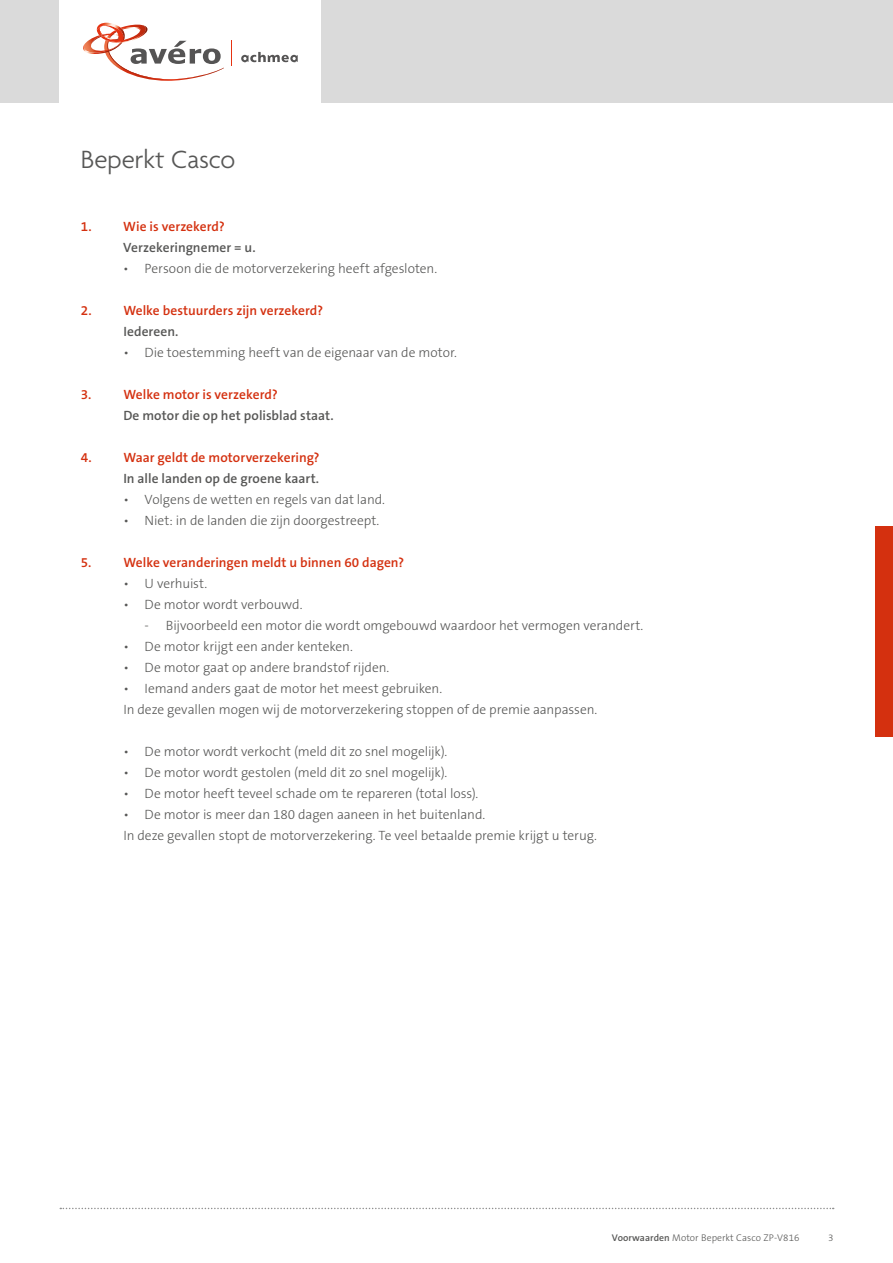
<style>
.page{position:relative;width:893px;height:1263px;background:#fff}
.page>*{position:absolute;margin:0;border:0;box-sizing:border-box;transform-origin:0 0}
.t1{font:300 27px "Agenda";color:#575756}
.t2{font:300 13.5px/21px "The Sans B3";color:#575756}
.t3{font:600 13.5px "The Sans B6";color:#d4300f}
.t4{font:600 13.5px "The Sans B6";letter-spacing:.005em;color:#575756}
.t5{font:300 9.75px "The Sans B3";letter-spacing:.005em;color:#575756}
.s1{font-family:"The Sans B6";font-weight:600}
</style>
<div class="page">
<div style="left:0;top:0;width:893px;height:103px;background:#dadada"></div>
<div style="left:60px;top:0;width:261px;height:103px;background:#fff"></div>
<svg style="left:241px;top:52px;width:57px;height:10px"></svg>
<svg style="left:83px;top:22px;width:141px;height:59px"></svg>
<svg style="left:231px;top:41px;width:1px;height:25px"></svg>
<svg style="left:60px;top:1208px;width:774px;height:1px"></svg>
<div style="left:876px;top:526px;width:17px;height:211px;background:#d4300f"></div>
<h1 class="t1" style="left:81px;top:145px;width:156px">Beperkt Casco</h1>
<p class="t3" style="left:81px;top:219px;width:146px">1. Wie is verzekerd?</p>
<p class="t4" style="left:123px;top:240px;width:134px">Verzekeringnemer = u.</p>
<p class="t2" style="left:123px;top:259px;width:315px">• Persoon die de motorverzekering heeft afgesloten.</p>
<p class="t3" style="left:81px;top:303px;width:244px">2. Welke bestuurders zijn verzekerd?</p>
<p class="t4" style="left:123px;top:324px;width:57px">Iedereen.</p>
<p class="t2" style="left:123px;top:343px;width:335px">• Die toestemming heeft van de eigenaar van de motor.</p>
<p class="t3" style="left:81px;top:387px;width:198px">3. Welke motor is verzekerd?</p>
<p class="t4" style="left:123px;top:408px;width:212px">De motor die op het polisblad staat.</p>
<p class="t3" style="left:81px;top:450px;width:240px">4. Waar geldt de motorverzekering?</p>
<p class="t4" style="left:123px;top:471px;width:197px">In alle landen op de groene kaart.</p>
<p class="t2" style="left:123px;top:490px;width:263px">• Volgens de wetten en regels van dat land.</p>
<p class="t2" style="left:123px;top:511px;width:258px">• Niet: in de landen die zijn doorgestreept.</p>
<p class="t3" style="left:81px;top:555px;width:325px">5. Welke veranderingen meldt u binnen 60 dagen?</p>
<p class="t2" style="left:123px;top:574px;width:85px">• U verhuist.</p>
<p class="t2" style="left:123px;top:595px;width:181px">• De motor wordt verbouwd.</p>
<p class="t2" style="left:145px;top:616px;width:500px">- Bijvoorbeeld een motor die wordt omgebouwd waardoor het vermogen verandert.</p>
<p class="t2" style="left:123px;top:637px;width:231px">• De motor krijgt een ander kenteken.</p>
<p class="t2" style="left:123px;top:658px;width:268px">• De motor gaat op andere brandstof rijden.</p>
<p class="t2" style="left:123px;top:679px;width:476px">• Iemand anders gaat de motor het meest gebruiken.<br>In deze gevallen mogen wij de motorverzekering stoppen of de premie aanpassen.</p>
<p class="t2" style="left:123px;top:742px;width:326px">• De motor wordt verkocht (meld dit zo snel mogelijk).</p>
<p class="t2" style="left:123px;top:763px;width:326px">• De motor wordt gestolen (meld dit zo snel mogelijk).</p>
<p class="t2" style="left:123px;top:784px;width:356px">• De motor heeft teveel schade om te repareren (total loss).</p>
<p class="t2" style="left:123px;top:805px;width:475px">• De motor is meer dan 180 dagen aaneen in het buitenland.<br>In deze gevallen stopt de motorverzekering. Te veel betaalde premie krijgt u terug.</p>
<p class="t5" style="left:612px;top:1233px;width:189px"><span class="s1">Voorwaarden</span> Motor Beperkt Casco ZP-V816</p>
<p class="t5" style="left:828px;top:1233px;width:7px">3</p>
</div>
